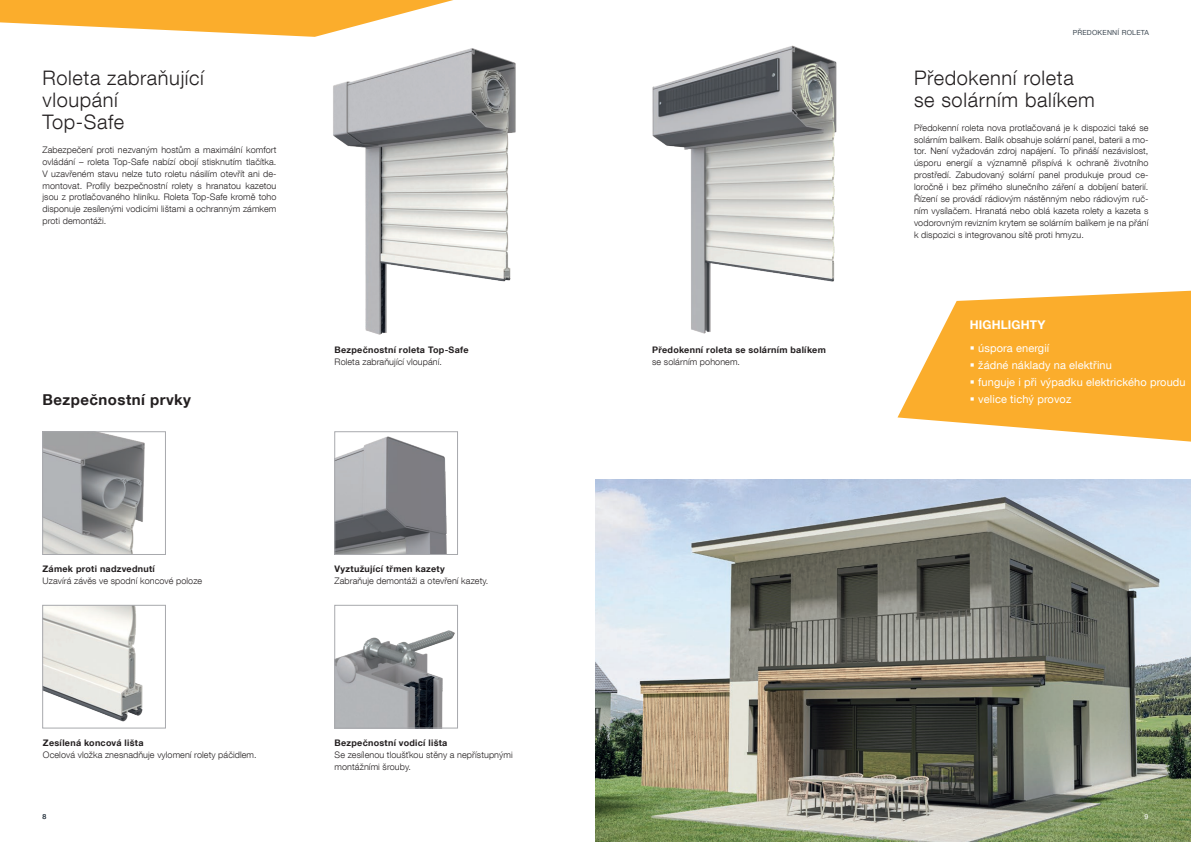
<style>
.page{position:relative;width:1191px;height:842px;background:#fff}
.page>*{position:absolute;margin:0;border:0;box-sizing:border-box;transform-origin:0 0}
.t1{font:300 20px/22px "Helvetica Neue LT Com";letter-spacing:.03em;color:#231f20}
.t2{font:700 15px "Helvetica Neue LT Com";letter-spacing:.03em;color:#231f20}
.t3{font:700 12px "Helvetica Neue LT Com";letter-spacing:.01em;color:#fff}
.t4{font:11px/17px "Helvetica Neue LT Com";letter-spacing:.01em;color:#fff}
.t5{font:300 9px/12px "Helvetica Neue LT Com";letter-spacing:.01em;color:#231f20;text-align:justify}
.t6{font:700 9px "Helvetica Neue LT Com";letter-spacing:.03em;color:#231f20}
.t7{font:7px "Helvetica Neue LT Com";letter-spacing:.03em;color:#3f4a54}
.t8{font:7px "Helvetica Neue LT Com";color:#fff}
</style>
<div class="page">
<img style="left:45px;top:607px;width:98px;height:115px">
<div style="left:43px;top:605px;width:123px;height:123px;border:1px solid #a8a9ad"></div>
<img style="left:336px;top:630px;width:119px;height:96px">
<div style="left:334px;top:605px;width:123px;height:123px;border:1px solid #a8a9ad"></div>
<img style="left:336px;top:436px;width:111px;height:117px">
<div style="left:334px;top:432px;width:123px;height:123px;border:1px solid #a8a9ad"></div>
<img style="left:45px;top:434px;width:100px;height:119px">
<div style="left:43px;top:432px;width:123px;height:123px;border:1px solid #a8a9ad"></div>
<img style="left:595px;top:479px;width:596px;height:363px">
<svg style="left:897px;top:290px;width:294px;height:152px;fill:#fbad2c"></svg>
<img style="left:333px;top:48px;width:183px;height:287px">
<img style="left:652px;top:45px;width:185px;height:289px">
<svg style="left:0;top:0;width:453px;height:37px"></svg>
<svg style="left:970px;top:346px;width:4px;height:3px"></svg>
<svg style="left:970px;top:363px;width:4px;height:3px"></svg>
<svg style="left:970px;top:380px;width:4px;height:3px"></svg>
<svg style="left:970px;top:397px;width:4px;height:3px"></svg>
<p class="t7" style="left:1072px;top:29px;width:78px">PŘEDOKENNÍ ROLETA</p>
<h1 class="t1" style="left:43px;top:67px;width:163px">Roleta zabraňující vloupání<br>Top-Safe</h1>
<p class="t5" style="left:43px;top:143px;width:235px">Zabezpečení proti nezvaným hostům a maximální komfort ovládání – roleta Top-Safe nabízí obojí stisknutím tlačítka.<br>V uzavřeném stavu nelze tuto roletu násilím otevřít ani de&shy;montovat. Profily bezpečnostní rolety s hranatou kazetou jsou z protlačovaného hliníku. Roleta Top-Safe kromě toho disponuje zesílenými vodicími lištami a ochranným zámkem proti demontáži.</p>
<h1 class="t1" style="left:914px;top:67px;width:182px">Předokenní roleta se solárním balíkem</h1>
<p class="t5" style="left:914px;top:121px;width:236px">Předokenní roleta nova protlačovaná je k dispozici také se solárním balíkem. Balík obsahuje solární panel, baterii a mo&shy;tor. Není vyžadován zdroj napájení. To přináší nezávislost, úsporu energií a významně přispívá k ochraně životního prostředí. Zabudovaný solární panel produkuje proud ce&shy;loročně i bez přímého slunečního záření a dobíjení baterií.<br>Řízení se provádí rádiovým nástěnným nebo rádiovým ruč&shy;ním vysílačem. Hranatá nebo oblá kazeta rolety a kazeta s vodorovným revizním krytem se solárním balíkem je na přání k dispozici s integrovanou sítě proti hmyzu.</p>
<h2 class="t2" style="left:43px;top:391px;width:150px">Bezpečnostní prvky</h2>
<p class="t6" style="left:334px;top:344px;width:135px">Bezpečnostní roleta Top-Safe</p>
<p class="t5" style="left:334px;top:356px;width:109px">Roleta zabraňující vloupání.</p>
<p class="t6" style="left:652px;top:344px;width:175px">Předokenní roleta se solárním balíkem</p>
<p class="t5" style="left:652px;top:356px;width:89px">se solárním pohonem.</p>
<h3 class="t3" style="left:969px;top:317px;width:77px">HIGHLIGHTY</h3>
<p class="t4" style="left:978px;top:339px;width:209px">úspora energií<br>žádné náklady na elektřinu<br>funguje i při výpadku elektrického proudu velice tichý provoz</p>
<p class="t6" style="left:43px;top:563px;width:114px">Zámek proti nadzvednutí</p>
<p class="t5" style="left:43px;top:575px;width:161px">Uzavírá závěs ve spodní koncové poloze</p>
<p class="t6" style="left:334px;top:563px;width:112px">Vyztužující třmen kazety</p>
<p class="t5" style="left:334px;top:575px;width:155px">Zabraňuje demontáži a otevření kazety.</p>
<p class="t6" style="left:43px;top:737px;width:102px">Zesílená koncová lišta</p>
<p class="t5" style="left:43px;top:749px;width:215px">Ocelová vložka znesnadňuje vylomení rolety páčidlem.</p>
<p class="t6" style="left:334px;top:737px;width:114px">Bezpečnostní vodicí lišta</p>
<p class="t5" style="left:334px;top:749px;width:180px">Se zesílenou tloušťkou stěny a nepřístupnými montážními šrouby.</p>
<p class="t7" style="left:43px;top:812px;width:5px">8</p>
<p class="t8" style="left:1144px;top:812px;width:5px">9</p>
</div>
